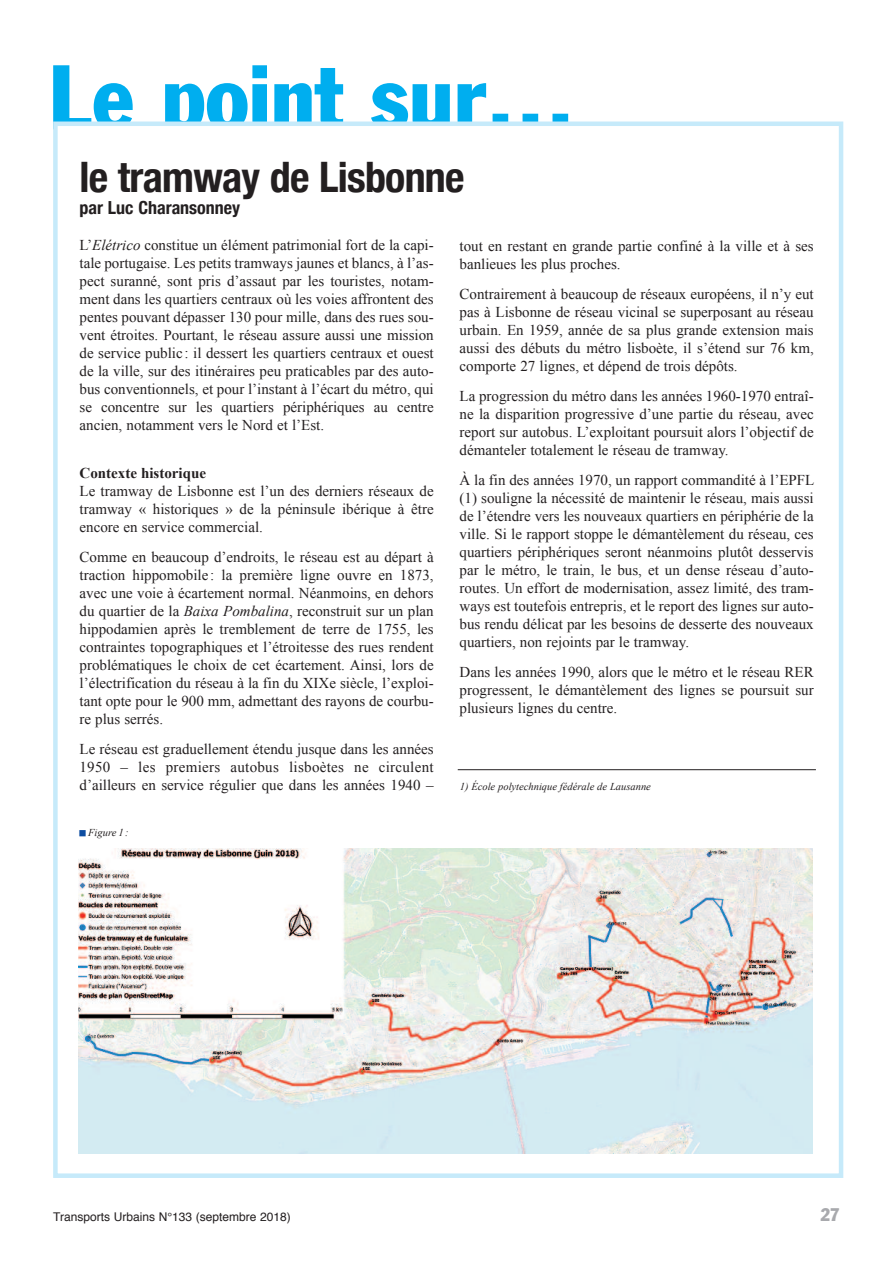
<style>
.page{position:relative;width:893px;height:1263px;background:#fff}
.page>*{position:absolute;margin:0;border:0;box-sizing:border-box;transform-origin:0 0}
.t1{font:condensed 90px "Franklin Gothic";color:#00aeef}
.t2{font:700 condensed 42px "Helvetica Neue";letter-spacing:-.02em;color:#231f20}
.t3{font:700 condensed 18px "Helvetica Neue";color:#231f20}
.t4{font:condensed 18px "Franklin Gothic";color:#a8a9ad}
.t5{font:15px/18px "Times New Roman";color:#231f20;text-align:justify}
.t6{font:700 15px "Times New Roman";color:#231f20}
.t7{font:12px "Helvetica";color:#231f20}
.t8{font:italic 10.5px "Times New Roman";color:#231f20}
.s1{font-style:italic}
.s2{font-family:"Menlo";font-weight:700;font-style:normal;color:#0d4da1}
</style>
<div class="page">
<div style="left:53px;top:122px;width:790px;height:1056px;border:4px solid #c6eafa"></div>
<img style="left:78px;top:848px;width:735px;height:305px">
<hr style="left:458px;top:769px;width:358px;height:1px;background:#231f20">
<h1 class="t1" style="left:49px;top:65px;width:528px">Le point sur…</h1>
<h2 class="t2" style="left:80px;top:152px;width:387px">le tramway de Lisbonne</h2>
<p class="t3" style="left:80px;top:197px;width:162px">par Luc Charansonney</p>
<p class="t5" style="left:80px;top:236px;width:356px">L’<span class="s1">Elétrico</span> constitue un élément patrimonial fort de la capi&shy;tale portugaise. Les petits tramways jaunes et blancs, à l’as&shy;pect suranné, sont pris d’assaut par les touristes, notam&shy;ment dans les quartiers centraux où les voies affrontent des pentes pouvant dépasser 130 pour mille, dans des rues sou&shy;vent étroites. Pourtant, le réseau assure aussi une mission de service public : il dessert les quartiers centraux et ouest de la ville, sur des itinéraires peu praticables par des auto&shy;bus conventionnels, et pour l’instant à l’écart du métro, qui se concentre sur les quartiers périphériques au centre ancien, notamment vers le Nord et l’Est.</p>
<p class="t6" style="left:80px;top:464px;width:128px">Contexte historique</p>
<p class="t5" style="left:80px;top:482px;width:356px">Le tramway de Lisbonne est l’un des derniers réseaux de tramway « historiques » de la péninsule ibérique à être encore en service commercial.</p>
<p class="t5" style="left:80px;top:548px;width:356px">Comme en beaucoup d’endroits, le réseau est au départ à traction hippomobile : la première ligne ouvre en 1873, avec une voie à écartement normal. Néanmoins, en dehors du quartier de la <span class="s1">Baixa Pombalina</span>, reconstruit sur un plan hippodamien après le tremblement de terre de 1755, les contraintes topographiques et l’étroitesse des rues rendent problématiques le choix de cet écartement. Ainsi, lors de l’électrification du réseau à la fin du XIXe siècle, l’exploi&shy;tant opte pour le 900 mm, admettant des rayons de courbu&shy;re plus serrés.</p>
<p class="t5" style="left:80px;top:740px;width:356px">Le réseau est graduellement étendu jusque dans les années 1950 – les premiers autobus lisboètes ne circulent d’ailleurs en service régulier que dans les années 1940 –</p>
<p class="t8" style="left:80px;top:827px;width:51px"><span class="s2">■</span> Figure 1 :</p>
<p class="t5" style="left:460px;top:237px;width:356px">tout en restant en grande partie confiné à la ville et à ses banlieues les plus proches.</p>
<p class="t5" style="left:460px;top:285px;width:356px">Contrairement à beaucoup de réseaux européens, il n’y eut pas à Lisbonne de réseau vicinal se superposant au réseau urbain. En 1959, année de sa plus grande extension mais aussi des débuts du métro lisboète, il s’étend sur 76 km, comporte 27 lignes, et dépend de trois dépôts.</p>
<p class="t5" style="left:460px;top:387px;width:356px">La progression du métro dans les années 1960-1970 entraî&shy;ne la disparition progressive d’une partie du réseau, avec report sur autobus. L’exploitant poursuit alors l’objectif de démanteler totalement le réseau de tramway.</p>
<p class="t5" style="left:460px;top:471px;width:356px">À la fin des années 1970, un rapport commandité à l’EPFL (1) souligne la nécessité de maintenir le réseau, mais aussi de l’étendre vers les nouveaux quartiers en périphérie de la ville. Si le rapport stoppe le démantèlement du réseau, ces quartiers périphériques seront néanmoins plutôt desservis par le métro, le train, le bus, et un dense réseau d’auto&shy;routes. Un effort de modernisation, assez limité, des tram&shy;ways est toutefois entrepris, et le report des lignes sur auto&shy;bus rendu délicat par les besoins de desserte des nouveaux quartiers, non rejoints par le tramway.</p>
<p class="t5" style="left:460px;top:663px;width:356px">Dans les années 1990, alors que le métro et le réseau RER progressent, le démantèlement des lignes se poursuit sur plusieurs lignes du centre.</p>
<p class="t8" style="left:460px;top:781px;width:193px">1) École polytechnique fédérale de Lausanne</p>
<p class="t7" style="left:53px;top:1211px;width:239px">Transports Urbains N°133 (septembre 2018)</p>
<p class="t4" style="left:820px;top:1208px;width:21px">27</p>
</div>
